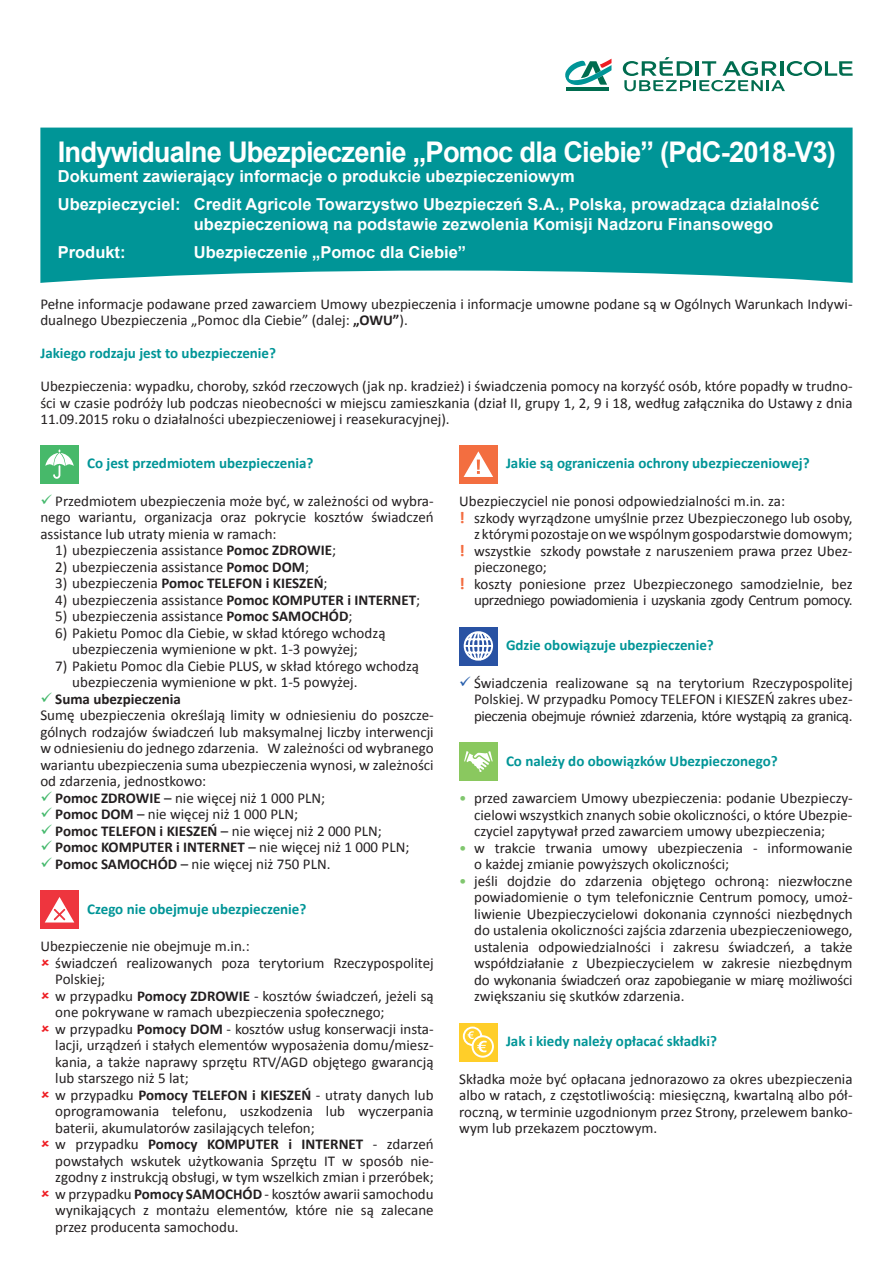
<style>
.page{position:relative;width:893px;height:1263px;background:#fff}
.page>*{position:absolute;margin:0;border:0;box-sizing:border-box;transform-origin:0 0}
.t1{font:700 28.5px "Arial";letter-spacing:-.03em;color:#fff;scale:.96 1}
.t2{font:700 16.5px/28.3px "Arial";color:#fff}
.t3{font:15px/16.5px "Calibri";color:#231f20}
.t4{font:700 15px "Calibri";color:#009597}
.t5{font:700 15px "Calibri";color:#231f20}
.t6{font:15px "Calibri";letter-spacing:-.03em;color:#231f20}
.s1{font-weight:700}
.s2{color:#43b86b}
.s3{font-weight:400}
.s4{font-weight:700;font-size:16.5px;color:#f36d41}
.s5{color:#265eac}
.s6{color:#80c66e}
</style>
<div class="page">
<div style="left:40px;top:890px;width:39px;height:39px;background:#ee353e"></div>
<svg style="left:45px;top:897px;width:29px;height:25px"></svg>
<div style="left:459px;top:445px;width:38px;height:38px;background:#f36e40"></div>
<svg style="left:464px;top:451px;width:29px;height:26px"></svg>
<div style="left:459px;top:627px;width:38px;height:38px;background:#2952a3"></div>
<svg style="left:463px;top:631px;width:31px;height:30px"></svg>
<div style="left:459px;top:742px;width:38px;height:39px;background:#8ac85f"></div>
<svg style="left:464px;top:751px;width:29px;height:21px"></svg>
<div style="left:459px;top:1023px;width:38px;height:38px;background:#ffce29"></div>
<svg style="left:462px;top:1026px;width:32px;height:32px"></svg>
<div style="left:40px;top:445px;width:39px;height:38px;background:#47b96a"></div>
<svg style="left:45px;top:449px;width:29px;height:30px"></svg>
<svg style="left:623px;top:57px;width:230px;height:34px"></svg>
<hr style="left:566px;top:87px;width:42px;height:4px;background:#006c4f">
<svg style="left:565px;top:59px;width:46px;height:29px"></svg>
<div style="left:40px;top:128px;width:813px;height:155px;background:#009597"></div>
<h1 class="t1" style="left:58px;top:133px;width:812px">Indywidualne Ubezpieczenie „Pomoc dla Ciebie” (PdC-2018-V3)</h1>
<p class="t2" style="left:58px;top:163px;width:763px">Dokument zawierający informacje o produkcie ubezpieczeniowym<br>Ubezpieczyciel: Credit Agricole Towarzystwo Ubezpieczeń S.A., Polska, prowadząca działalność</p>
<p class="t2" style="left:194px;top:211px;width:581px">ubezpieczeniową na podstawie zezwolenia Komisji Nadzoru Finansowego</p>
<p class="t2" style="left:58px;top:239px;width:69px">Produkt:</p>
<p class="t2" style="left:194px;top:239px;width:274px">Ubezpieczenie „Pomoc dla Ciebie”</p>
<p class="t3" style="left:40px;top:295px;width:814px">Pełne informacje podawane przed zawarciem Umowy ubezpieczenia i informacje umowne podane są w Ogólnych Warunkach Indywi&shy;dualnego Ubezpieczenia „Pomoc dla Ciebie” (dalej: <span class="s1">„OWU”</span>).</p>
<p class="t4" style="left:40px;top:343px;width:237px">Jakiego rodzaju jest to ubezpieczenie?</p>
<p class="t3" style="left:40px;top:377px;width:814px;text-align:justify">Ubezpieczenia: wypadku, choroby, szkód rzeczowych (jak np. kradzież) i świadczenia pomocy na korzyść osób, które popadły w trudno&shy;ści w czasie podróży lub podczas nieobecności w miejscu zamieszkania (dział II, grupy 1, 2, 9 i 18, według załącznika do Ustawy z dnia 11.09.2015 roku o działalności ubezpieczeniowej i reasekuracyjnej).</p>
<p class="t4" style="left:87px;top:453px;width:228px">Co jest przedmiotem ubezpieczenia?</p>
<p class="t3" style="left:40px;top:492px;width:395px;text-align:justify"><span class="s2">✓</span> Przedmiotem ubezpieczenia może być, w zależności od wybra&shy;nego wariantu, organizacja oraz pokrycie kosztów świadczeń assistance lub utraty mienia w ramach:</p>
<p class="t3" style="left:55px;top:541px;width:282px">1) ubezpieczenia assistance <span class="s1">Pomoc ZDROWIE</span>;</p>
<p class="t3" style="left:55px;top:558px;width:255px">2) ubezpieczenia assistance <span class="s1">Pomoc DOM</span>;</p>
<p class="t5" style="left:55px;top:573px;width:274px"><span class="s3">3) ubezpieczenia</span> Pomoc TELEFON i KIESZEŃ<span class="s3">;</span></p>
<p class="t3" style="left:55px;top:591px;width:366px">4) ubezpieczenia assistance <span class="s1">Pomoc KOMPUTER i INTERNET</span>;</p>
<p class="t3" style="left:55px;top:607px;width:299px">5) ubezpieczenia assistance <span class="s1">Pomoc SAMOCHÓD</span>;</p>
<p class="t3" style="left:72px;top:624px;width:315px;text-indent:-17px">6) Pakietu Pomoc dla Ciebie, w skład którego wchodzą ubezpieczenia wymienione w pkt. 1-3 powyżej;</p>
<p class="t3" style="left:72px;top:657px;width:348px;text-indent:-17px">7) Pakietu Pomoc dla Ciebie PLUS, w skład którego wchodzą ubezpieczenia wymienione w pkt. 1-5 powyżej.</p>
<p class="t3" style="left:40px;top:690px;width:395px"><span class="s2">✓</span> <span class="s1">Suma ubezpieczenia<br></span>Sumę ubezpieczenia określają limity w odniesieniu do poszcze&shy;gólnych rodzajów świadczeń lub maksymalnej liczby interwencji w odniesieniu do jednego zdarzenia. W zależności od wybranego wariantu ubezpieczenia suma ubezpieczenia wynosi, w zależności od zdarzenia, jednostkowo:</p>
<p class="t3" style="left:40px;top:789px;width:286px"><span class="s2">✓</span> <span class="s1">Pomoc ZDROWIE</span> – nie więcej niż 1 000 PLN;</p>
<p class="t3" style="left:40px;top:805px;width:259px"><span class="s2">✓</span> <span class="s1">Pomoc DOM</span> – nie więcej niż 1 000 PLN;</p>
<p class="t3" style="left:40px;top:822px;width:343px"><span class="s2">✓</span> <span class="s1">Pomoc TELEFON i KIESZEŃ</span> – nie więcej niż 2 000 PLN;</p>
<p class="t5" style="left:40px;top:837px;width:370px"><span class="s2">✓</span> Pomoc KOMPUTER i INTERNET <span class="s3">– nie więcej niż 1 000 PLN;</span></p>
<p class="t3" style="left:40px;top:855px;width:292px"><span class="s2">✓</span> <span class="s1">Pomoc SAMOCHÓD</span> – nie więcej niż 750 PLN.</p>
<p class="t4" style="left:87px;top:898px;width:221px">Czego nie obejmuje ubezpieczenie?</p>
<p class="t3" style="left:55px;top:937px;width:380px;text-indent:-15px">Ubezpieczenie nie obejmuje m.in.:<br>świadczeń realizowanych poza terytorium Rzeczypospolitej Polskiej;<br>w przypadku <span class="s1">Pomocy ZDROWIE</span> - kosztów świadczeń, jeżeli są one pokrywane w ramach ubezpieczenia społecznego;<br>w przypadku <span class="s1">Pomocy DOM</span> - kosztów usług konserwacji insta&shy;lacji, urządzeń i stałych elementów wyposażenia domu/miesz&shy;kania, a także naprawy sprzętu RTV/AGD objętego gwarancją lub starszego niż 5 lat;<br>w przypadku <span class="s1">Pomocy TELEFON i KIESZEŃ</span> - utraty danych lub oprogramowania telefonu, uszkodzenia lub wyczerpania baterii, akumulatorów zasilających telefon;<br>w przypadku <span class="s1">Pomocy KOMPUTER i INTERNET</span> - zdarzeń powstałych wskutek użytkowania Sprzętu IT w sposób nie&shy;zgodny z instrukcją obsługi, w tym wszelkich zmian i przeróbek; w przypadku <span class="s1">Pomocy SAMOCHÓD</span> - kosztów awarii samochodu wynikających z montażu elementów, które nie są zalecane przez producenta samochodu.</p>
<p class="t4" style="left:506px;top:453px;width:305px">Jakie są ograniczenia ochrony ubezpieczeniowej?</p>
<p class="t3" style="left:459px;top:492px;width:327px">Ubezpieczyciel nie ponosi odpowiedzialności m.in. za:</p>
<p class="t3" style="left:459px;top:509px;width:395px"><span class="s4">!</span> szkody wyrządzone umyślnie przez Ubezpieczonego lub osoby,</p>
<p class="t3" style="left:474px;top:525px;width:380px">z którymi pozostaje on we wspólnym gospodarstwie domowym;</p>
<p class="t3" style="left:459px;top:542px;width:395px"><span class="s4">!</span> wszystkie szkody powstałe z naruszeniem prawa przez Ubez-</p>
<p class="t3" style="left:474px;top:558px;width:74px">pieczonego;</p>
<p class="t3" style="left:459px;top:575px;width:395px"><span class="s4">!</span> koszty poniesione przez Ubezpieczonego samodzielnie, bez</p>
<p class="t6" style="left:474px;top:591px;width:380px">uprzedniego powiadomienia i uzyskania zgody Centrum pomocy.</p>
<p class="t4" style="left:506px;top:635px;width:209px">Gdzie obowiązuje ubezpieczenie?</p>
<p class="t3" style="left:474px;top:674px;width:380px;text-align:justify;text-indent:-15px"><span class="s5">✓</span> Świadczenia realizowane są na terytorium Rzeczypospolitej Polskiej. W przypadku Pomocy TELEFON i KIESZEŃ zakres ubez&shy;pieczenia obejmuje również zdarzenia, które wystąpią za granicą.</p>
<p class="t4" style="left:506px;top:750px;width:273px">Co należy do obowiązków Ubezpieczonego?</p>
<p class="t3" style="left:474px;top:789px;width:380px;text-align:justify;text-indent:-15px"><span class="s6">•</span> przed zawarciem Umowy ubezpieczenia: podanie Ubezpieczy&shy;cielowi wszystkich znanych sobie okoliczności, o które Ubezpie&shy;czyciel zapytywał przed zawarciem umowy ubezpieczenia;</p>
<p class="t3" style="left:474px;top:839px;width:380px;text-indent:-15px"><span class="s6">•</span> w trakcie trwania umowy ubezpieczenia - informowanie o każdej zmianie powyższych okoliczności;</p>
<p class="t3" style="left:474px;top:872px;width:380px;text-align:justify;text-indent:-15px"><span class="s6">•</span> jeśli dojdzie do zdarzenia objętego ochroną: niezwłoczne powiadomienie o tym telefonicznie Centrum pomocy, umoż&shy;liwienie Ubezpieczycielowi dokonania czynności niezbędnych do ustalenia okoliczności zajścia zdarzenia ubezpieczeniowego, ustalenia odpowiedzialności i zakresu świadczeń, a także współdziałanie z Ubezpieczycielem w zakresie niezbędnym do wykonania świadczeń oraz zapobieganie w miarę możliwości zwiększaniu się skutków zdarzenia.</p>
<p class="t4" style="left:506px;top:1031px;width:213px">Jak i kiedy należy opłacać składki?</p>
<p class="t3" style="left:459px;top:1070px;width:395px;text-align:justify">Składka może być opłacana jednorazowo za okres ubezpieczenia albo w ratach, z częstotliwością: miesięczną, kwartalną albo pół&shy;roczną, w terminie uzgodnionym przez Strony, przelewem banko&shy;wym lub przekazem pocztowym.</p>
</div>
